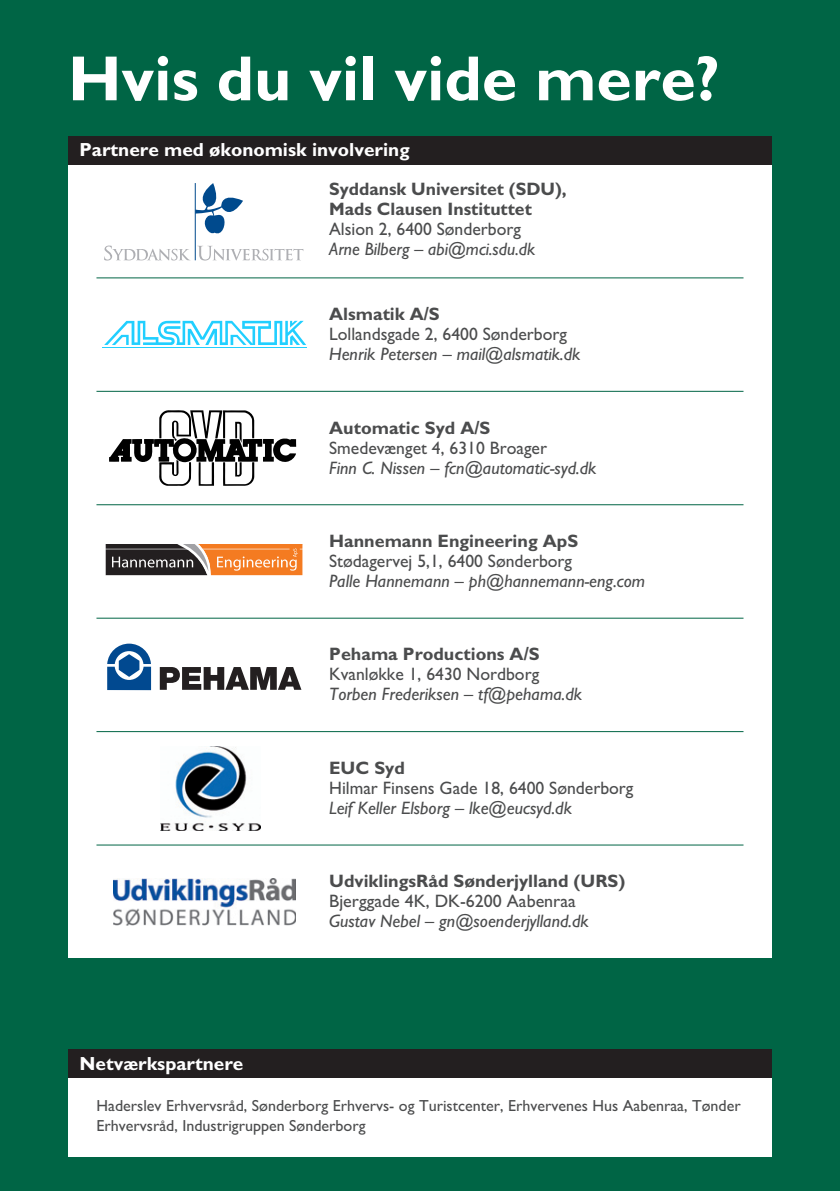
<style>
.page{position:relative;width:840px;height:1191px;background:#fff}
.page>*{position:absolute;margin:0;border:0;box-sizing:border-box;transform-origin:0 0}
.t1{font:700 64px "Gill Sans M";color:#fff}
.t2{font:700 19px "Gill Sans M";color:#fff}
.t3{font:italic 18px "Gill Sans M";color:#4b4c4d}
.t4{font:18px "Gill Sans M";color:#4b4c4d}
.t5{font:700 18px/20px "Gill Sans M";color:#4b4c4d}
.t6{font:16px/20px "Gill Sans M";color:#4b4c4d}
</style>
<div class="page">
<div style="left:0;top:0;width:839px;height:1191px;background:#006545"></div>
<div style="left:68px;top:1077px;width:703px;height:80px;background:#fff"></div>
<div style="left:68px;top:164px;width:703px;height:794px;background:#fff"></div>
<svg style="left:109px;top:410px;width:187px;height:76px"></svg>
<svg style="left:107px;top:643px;width:44px;height:47px"></svg>
<svg style="left:160px;top:667px;width:141px;height:23px"></svg>
<img style="left:113px;top:878px;width:182px;height:47px">
<div style="left:68px;top:136px;width:703px;height:28px;background:#231f20"></div>
<div style="left:68px;top:1049px;width:703px;height:28px;background:#231f20"></div>
<svg style="left:196px;top:183px;width:47px;height:51px"></svg>
<svg style="left:104px;top:245px;width:86px;height:15px"></svg>
<svg style="left:198px;top:246px;width:105px;height:14px"></svg>
<hr style="left:195px;top:183px;width:1px;height:77px;background:#004a8d">
<svg style="left:106px;top:545px;width:196px;height:30px;background:#9d6842"></svg>
<hr style="left:96px;top:277px;width:647px;height:1px;background:#006545">
<hr style="left:96px;top:391px;width:647px;height:1px;background:#006545">
<hr style="left:96px;top:504px;width:647px;height:1px;background:#006545">
<hr style="left:96px;top:617px;width:647px;height:1px;background:#006545">
<hr style="left:96px;top:731px;width:647px;height:1px;background:#006545">
<hr style="left:96px;top:844px;width:647px;height:1px;background:#006545">
<img style="left:160px;top:746px;width:100px;height:84px">
<svg style="left:104px;top:321px;width:202px;height:24px"></svg>
<hr style="left:102px;top:348px;width:205px;height:1px;background:#21cfff">
<h1 class="t1" style="left:68px;top:57px;width:653px">Hvis du vil vide mere?</h1>
<p class="t2" style="left:79px;top:143px;width:331px">Partnere med økonomisk involvering</p>
<p class="t5" style="left:329px;top:181px;width:239px">Syddansk Universitet (SDU),<br>Mads Clausen Instituttet</p>
<p class="t4" style="left:329px;top:223px;width:193px">Alsion 2, 6400 Sønderborg</p>
<p class="t3" style="left:329px;top:243px;width:207px">Arne Bilberg – abi@mci.sdu.dk</p>
<p class="t5" style="left:329px;top:306px;width:112px">Alsmatik A/S</p>
<p class="t4" style="left:329px;top:328px;width:239px">Lollandsgade 2, 6400 Sønderborg</p>
<p class="t3" style="left:329px;top:348px;width:252px">Henrik Petersen – mail@alsmatik.dk</p>
<p class="t5" style="left:329px;top:419px;width:163px">Automatic Syd A/S</p>
<p class="t4" style="left:329px;top:441px;width:219px">Smedevænget 4, 6310 Broager</p>
<p class="t3" style="left:329px;top:461px;width:269px">Finn C. Nissen – fcn@automatic-syd.dk</p>
<p class="t5" style="left:329px;top:533px;width:250px">Hannemann Engineering ApS</p>
<p class="t4" style="left:329px;top:554px;width:244px">Stødagervej 5,1, 6400 Sønderborg</p>
<p class="t3" style="left:329px;top:574px;width:317px">Palle Hannemann – ph@hannemann-eng.com</p>
<p class="t5" style="left:329px;top:646px;width:212px">Pehama Productions A/S</p>
<p class="t4" style="left:329px;top:668px;width:211px">Kvanløkke 1, 6430 Nordborg</p>
<p class="t3" style="left:329px;top:688px;width:254px">Torben Frederiksen – tf@pehama.dk</p>
<p class="t5" style="left:329px;top:759px;width:77px">EUC Syd</p>
<p class="t4" style="left:329px;top:781px;width:305px">Hilmar Finsens Gade 18, 6400 Sønderborg</p>
<p class="t3" style="left:329px;top:801px;width:244px">Leif Keller Elsborg – lke@eucsyd.dk</p>
<p class="t2" style="left:79px;top:1056px;width:165px">Netværkspartnere</p>
<p class="t5" style="left:329px;top:873px;width:297px">UdviklingsRåd Sønderjylland (URS)</p>
<p class="t4" style="left:329px;top:895px;width:248px">Bjerggade 4K, DK-6200 Aabenraa</p>
<p class="t3" style="left:329px;top:915px;width:261px">Gustav Nebel – gn@soenderjylland.dk</p>
<p class="t6" style="left:96px;top:1097px;width:645px">Haderslev Erhvervsråd, Sønderborg Erhvervs- og Turistcenter, Erhvervenes Hus Aabenraa, Tønder<br>Erhvervsråd, Industrigruppen Sønderborg</p>
</div>
